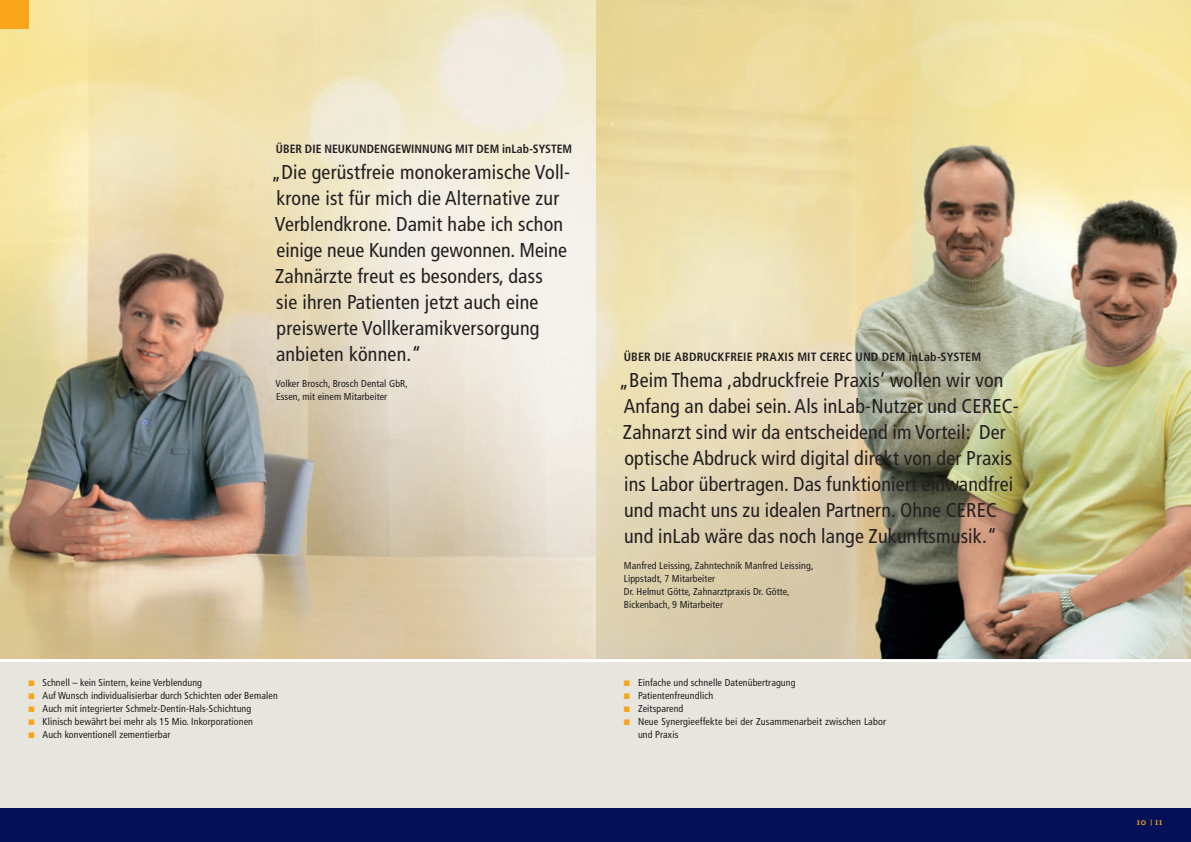
<style>
.page{position:relative;width:1191px;height:842px;background:#fff}
.page>*{position:absolute;margin:0;border:0;box-sizing:border-box;transform-origin:0 0}
.t1{font:condensed 20px/26px "Frutiger";letter-spacing:.01em;color:#231f20}
.t2{font:700 condensed 12px "Frutiger";letter-spacing:.01em;color:#231f20}
.t3{font:condensed 10px/13px "Frutiger";letter-spacing:.01em;color:#231f20}
.t4{font:700 10px "Scala";color:#f9a51b}
.s1{color:#f9a51b}
.s2{font-size:6px}
</style>
<div class="page">
<div style="left:0;top:808px;width:595px;height:34px;background:#041156"></div>
<div style="left:595px;top:808px;width:596px;height:34px;background:#041156"></div>
<img style="left:595px;top:0;width:596px;height:659px">
<svg style="left:0;top:0;width:595px;height:659px;background:#d9ccaf"></svg>
<div style="left:0;top:0;width:28px;height:28px;background:#f9a51b"></div>
<div style="left:0;top:660px;width:1191px;height:148px;background:#e7e6de"></div>
<hr style="left:0;top:659px;width:1191px;height:3px;background:#fff">
<p class="t2" style="left:276px;top:144px;width:298px">ÜBER DIE NEUKUNDENGEWINNUNG MIT DEM inLab-SYSTEM</p>
<p class="t1" style="left:271px;top:161px;width:300px">„Die gerüstfreie monokeramische Voll&shy;krone ist für mich die Alternative zur Verblendkrone. Damit habe ich schon einige neue Kunden gewonnen. Meine Zahnärzte freut es besonders, dass<br>sie ihren Patienten jetzt auch eine preiswerte Vollkeramikversorgung anbieten können.“</p>
<p class="t3" style="left:275px;top:378px;width:134px">Volker Brosch, Brosch Dental GbR,<br>Essen, mit einem Mitarbeiter</p>
<p class="t3" style="left:28px;top:677px;width:175px"><span class="s1">■</span> Schnell – kein Sintern, keine Verblendung</p>
<p class="t3" style="left:28px;top:690px;width:251px"><span class="s1">■</span> Auf Wunsch individualisierbar durch Schichten oder Bemalen</p>
<p class="t3" style="left:28px;top:703px;width:224px"><span class="s1">■</span> Auch mit integrierter Schmelz-Dentin-Hals-Schichtung</p>
<p class="t3" style="left:28px;top:716px;width:226px"><span class="s1">■</span> Klinisch bewährt bei mehr als 15 Mio. Inkorporationen</p>
<p class="t3" style="left:28px;top:729px;width:143px"><span class="s1">■</span> Auch konventionell zementierbar</p>
<p class="t2" style="left:624px;top:352px;width:359px">ÜBER DIE ABDRUCKFREIE PRAXIS MIT CEREC UND DEM inLab-SYSTEM</p>
<p class="t1" style="left:619px;top:369px;width:401px">„Beim Thema ,abdruckfreie Praxis‘ wollen wir von Anfang an dabei sein. Als inLab-Nutzer und CEREC-Zahnarzt sind wir da entscheidend im Vorteil: Der optische Abdruck wird digital direkt von der Praxis ins Labor übertragen. Das funktioniert einwandfrei und macht uns zu idealen Partnern. Ohne CEREC und inLab wäre das noch lange Zukunftsmusik.“</p>
<p class="t3" style="left:624px;top:560px;width:191px">Manfred Leissing, Zahntechnik Manfred Leissing, Lippstadt, 7 Mitarbeiter<br>Dr. Helmut Götte, Zahnarztpraxis Dr. Götte, Bickenbach, 9 Mitarbeiter</p>
<p class="t3" style="left:624px;top:677px;width:173px"><span class="s1">■</span> Einfache und schnelle Datenübertragung</p>
<p class="t3" style="left:624px;top:690px;width:91px"><span class="s1">■</span> Patientenfreundlich</p>
<p class="t3" style="left:624px;top:703px;width:61px"><span class="s1">■</span> Zeitsparend</p>
<p class="t3" style="left:638px;top:716px;width:249px;text-indent:-14px"><span class="s1">■</span> Neue Synergieeffekte bei der Zusammenarbeit zwischen Labor und Praxis</p>
<p class="t4" style="left:1136px;top:818px;width:28px">10 <span class="s2">|</span> 11</p>
</div>
